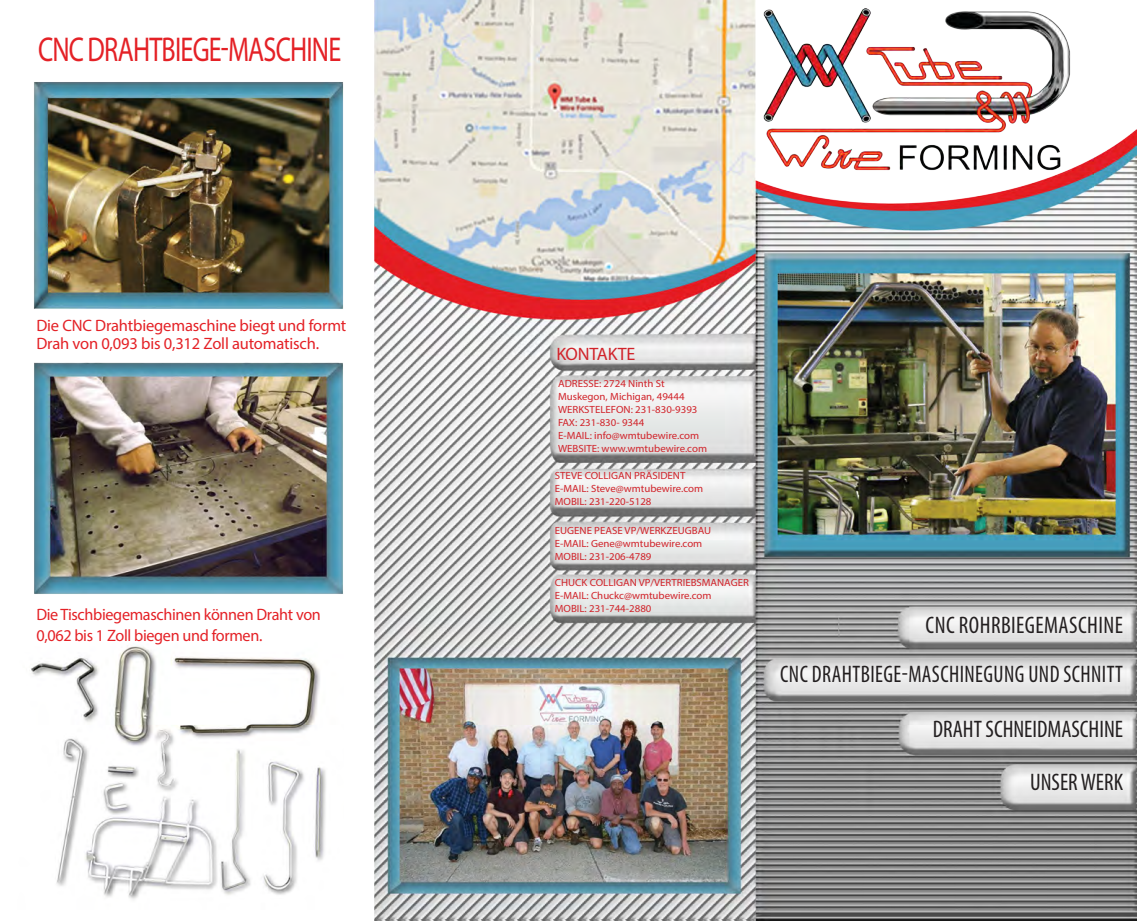
<style>
.page{position:relative;width:1137px;height:921px;background:#fff}
.page>*{position:absolute;margin:0;border:0;box-sizing:border-box;transform-origin:0 0}
.Header2{font:34.5px "Myriad Pro";letter-spacing:-.03em;color:#e42126;scale:.76 1}
.heading_black_19pt{font:condensed 24px "Myriad Pro";letter-spacing:.02em;color:#231f20;scale:.92 1}
.heading_black_19pt-2{font:condensed 24px "Myriad Pro";color:#231f20}
.heading_black_19pt-3{font:condensed 24px "Myriad Pro";letter-spacing:.02em;color:#231f20}
.Body_text_12pt{font:18px "Myriad Pro";letter-spacing:-.01em;color:#d1232a}
.Body_text_11pt{font:16.5px/18px "Myriad Pro";letter-spacing:-.015em;color:#e42126}
.Body_text_8_7_pt{font:10.5px/13px "Myriad Pro";color:#d1232a;scale:1.04 1}
</style>
<div class="page">
<img style="left:31px;top:0;width:1105px;height:920px">
<img style="left:760px;top:1px;width:310px;height:175px">
<p class="Header2" style="left:38px;top:28px;width:400px">CNC DRAHTBIEGE-MASCHINE</p>
<p class="Body_text_11pt" style="left:36px;top:316px;width:311px">Die CNC Drahtbiegemaschine biegt und formt<br>Drah von 0,093 bis 0,312 Zoll automatisch.</p>
<p class="Body_text_11pt" style="left:36px;top:603px;width:286px;line-height:21px">DieTischbiegemaschinen können Draht von<br>0,062 bis 1 Zoll biegen und formen.</p>
<p class="Body_text_12pt" style="left:556px;top:342px;width:80px">KONTAKTE</p>
<p class="Body_text_8_7_pt" style="left:558px;top:377px;width:104px">ADRESSE: 2724 Ninth St</p>
<p class="Body_text_8_7_pt" style="left:558px;top:390px;width:123px">Muskegon, Michigan, 49444</p>
<p class="Body_text_8_7_pt" style="left:558px;top:403px;width:135px">WERKSTELEFON: 231-830-9393</p>
<p class="Body_text_8_7_pt" style="left:558px;top:416px;width:84px">FAX: 231-830- 9344</p>
<p class="Body_text_8_7_pt" style="left:558px;top:429px;width:137px">-E MAIL: info@wmtubewire.com</p>
<p class="Body_text_8_7_pt" style="left:558px;top:442px;width:145px">WEBSITE: www.wmtubewire.com</p>
<p class="Body_text_8_7_pt" style="left:554px;top:469px;width:144px">STEVE COLLIGAN PRÄSIDENT<br>-E MAIL: Steve@wmtubewire.com<br>MOBIL: 231-220-5128</p>
<p class="Body_text_8_7_pt" style="left:554px;top:523px;width:152px">EUGENE PEASE VP/WERKZEUGBAU</p>
<p class="Body_text_8_7_pt" style="left:554px;top:536px;width:143px">-E MAIL: Gene@wmtubewire.com</p>
<p class="Body_text_8_7_pt" style="left:554px;top:549px;width:94px">MOBIL: 231-206-4789</p>
<p class="Body_text_8_7_pt" style="left:554px;top:575px;width:188px">CHUCK COLLIGAN VP/VERTRIEBSMANAGER</p>
<p class="Body_text_8_7_pt" style="left:554px;top:588px;width:152px">-E MAIL: Chuckc@wmtubewire.com</p>
<p class="Body_text_8_7_pt" style="left:554px;top:601px;width:94px">MOBIL: 231-744-2880</p>
<p class="heading_black_19pt-3" style="left:925px;top:610px;width:199px">CNC ROHRBIEGEMASCHINE</p>
<p class="heading_black_19pt" style="left:780px;top:659px;width:374px">CNC DRAHTBIEGE-MASCHINEGUNG UND SCHNITT</p>
<p class="heading_black_19pt-2" style="left:932px;top:714px;width:192px">DRAHT SCHNEIDMASCHINE</p>
<p class="heading_black_19pt-2" style="left:1029px;top:766px;width:94px">UNSERWERK</p>
</div>
